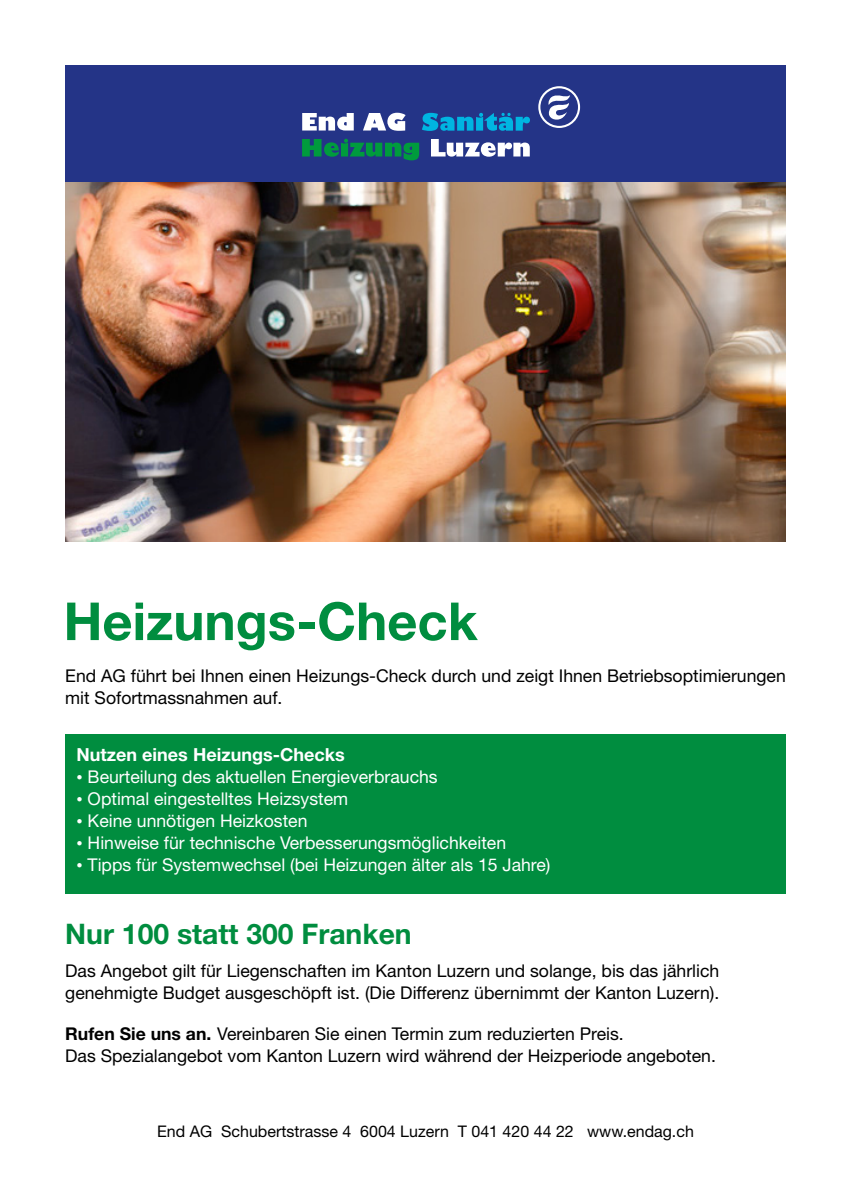
<style>
.page{position:relative;width:851px;height:1191px;background:#fff}
.page>*{position:absolute;margin:0;border:0;box-sizing:border-box;transform-origin:0 0}
.t1{font:700 52.4px "Helvetica Neue";color:#008d3f}
.t2{font:700 28.4px "Helvetica Neue";color:#008d3f}
.t3{font:700 18px "Helvetica Neue";color:#fff}
.t4{font:17.6px/22px "Helvetica Neue";color:#000}
.t5{font:17.6px "Helvetica Neue";color:#fff}
.t6{font:16px "Helvetica Neue";color:#000}
.s1{font-family:"Times New Roman"}
.s2{font-weight:700}
</style>
<div class="page">
<img style="left:65px;top:181px;width:720px;height:360px">
<div style="left:65px;top:734px;width:720px;height:159px;background:#008d3f"></div>
<div style="left:65px;top:65px;width:720px;height:116px;background:#243487"></div>
<svg style="left:539px;top:87px;width:40px;height:40px"></svg>
<div style="left:538px;top:86px;width:42px;height:42px;border:2px solid #fff;border-radius:50%"></div>
<svg style="left:547px;top:94px;width:23px;height:26px"></svg>
<svg style="left:302px;top:113px;width:52px;height:17px"></svg>
<svg style="left:363px;top:113px;width:42px;height:18px"></svg>
<svg style="left:422px;top:113px;width:108px;height:18px"></svg>
<svg style="left:302px;top:139px;width:117px;height:21px"></svg>
<svg style="left:431px;top:139px;width:98px;height:18px"></svg>
<p class="t1" style="left:63px;top:589px;width:415px">Heizungs-Check</p>
<p class="t4" style="left:65px;top:664px;width:722px">End AG führt bei Ihnen einen Heizungs-Check durch und zeigt Ihnen Betriebsoptimierungen mit Sofortmassnahmen auf.</p>
<p class="t3" style="left:77px;top:744px;width:270px">Nutzen eines Heizungs-Checks</p>
<p class="t5" style="left:77px;top:766px;width:362px"><span class="s1">•</span> Beurteilung des aktuellen Energieverbrauchs</p>
<p class="t5" style="left:77px;top:788px;width:273px"><span class="s1">•</span> Optimal eingestelltes Heizsystem</p>
<p class="t5" style="left:77px;top:810px;width:232px"><span class="s1">•</span> Keine unnötigen Heizkosten</p>
<p class="t5" style="left:77px;top:832px;width:431px"><span class="s1">•</span> Hinweise für technische Verbesserungsmöglichkeiten</p>
<p class="t5" style="left:77px;top:854px;width:475px"><span class="s1">•</span> Tipps für Systemwechsel (bei Heizungen älter als 15 Jahre)</p>
<p class="t2" style="left:65px;top:916px;width:348px">Nur 100 statt 300 Franken</p>
<p class="t4" style="left:65px;top:959px;width:655px">Das Angebot gilt für Liegenschaften im Kanton Luzern und solange, bis das jährlich</p>
<p class="t4" style="left:65px;top:981px;width:655px">genehmigte Budget ausgeschöpft ist. (Die Differenz übernimmt der Kanton Luzern).</p>
<p class="t4" style="left:65px;top:1022px;width:560px"><span class="s2">Rufen Sie uns an.</span> Vereinbaren Sie einen Termin zum reduzierten Preis.</p>
<p class="t4" style="left:65px;top:1044px;width:652px">Das Spezialangebot vom Kanton Luzern wird während der Heizperiode angeboten.</p>
<p class="t6" style="left:157px;top:1121px;width:538px">End AG Schubertstrasse 4 6004 Luzern T 041 420 44 22 www.endag.ch</p>
</div>
